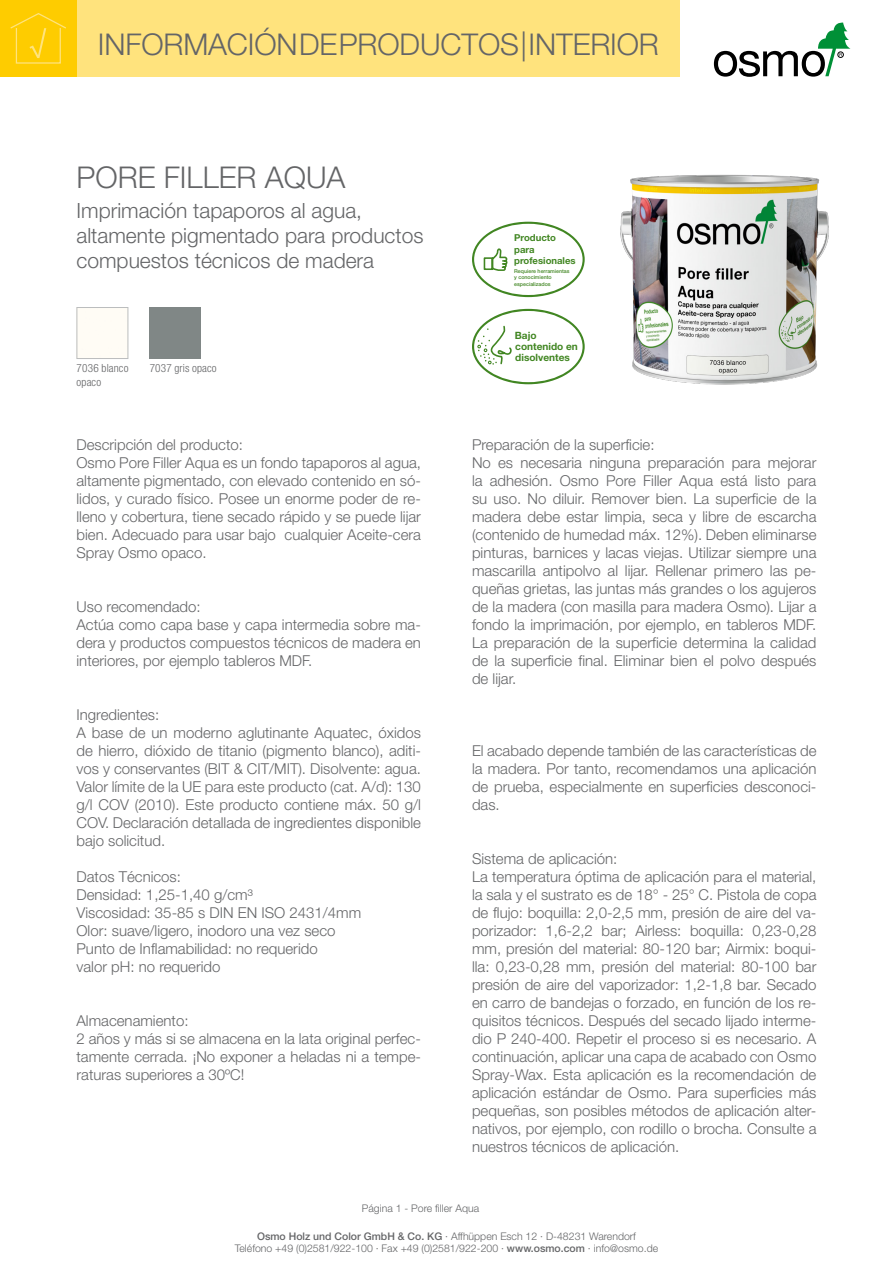
<style>
.page{position:relative;width:893px;height:1263px;background:#fff}
.page>*{position:absolute;margin:0;border:0;box-sizing:border-box;transform-origin:0 0}
.PI_Produkt_Head{font:300 30px "Helvetica Neue";letter-spacing:-.005em;color:#646567}
.PI_Produkt_Subhead{font:300 21px/25.2px "Helvetica Neue";color:#646567}
.Produkt_Backtext{font:300 15px/18px "Helvetica Neue";color:#646567;text-align:justify}
.PI_Farbmuster{font:300 condensed 11.25px/13.5px "Helvetica Neue";letter-spacing:.015em;color:#646567}
.t1{font:300 10.5px/12.6px "Helvetica Neue";color:#646567;text-align:center}
.t2{font:700 10.05px/11.1px "Helvetica Neue";color:#418622}
.t3{font:700 9.6px/11.4px "Helvetica Neue";color:#418622}
.t4{font:500 5.25px/6.3px "Helvetica Neue";color:#418622}
.s1{font-weight:500}
</style>
<div class="page">
<svg style="left:714px;top:23px;width:136px;height:54px"></svg>
<div style="left:77px;top:0;width:603px;height:77px;background:#ffe37d"></div>
<div style="left:0;top:0;width:77px;height:77px;background:#fecc00"></div>
<svg style="left:10px;top:13px;width:56px;height:51px"></svg>
<img style="left:620px;top:174px;width:209px;height:211px">
<div style="left:79px;top:311px;width:44px;height:46px;background:#fffcf5"></div>
<div style="left:77px;top:307px;width:51px;height:52px;border:1px solid #bbbdbe"></div>
<svg style="left:472px;top:222px;width:113px;height:75px"></svg>
<svg style="left:472px;top:309px;width:113px;height:75px"></svg>
<h1 class="PI_Produkt_Head" style="left:98px;top:26px;width:563px">INFORMACIÓN DE PRODUCTOS | INTERIOR</h1>
<p class="PI_Produkt_Head" style="left:77px;top:159px;width:270px">PORE FILLER AQUA</p>
<p class="PI_Produkt_Subhead" style="left:77px;top:197px;width:348px">Imprimación tapaporos al agua, altamente pigmentado para productos compuestos técnicos de madera</p>
<p class="PI_Farbmuster" style="left:77px;top:361px;width:53px">7036 blanco opaco</p>
<p class="PI_Farbmuster" style="left:150px;top:361px;width:68px">7037 gris opaco</p>
<p class="Produkt_Backtext" style="left:77px;top:435px;width:168px">Descripción del producto:</p>
<p class="Produkt_Backtext" style="left:77px;top:453px;width:346px">Osmo Pore Filler Aqua es un fondo tapaporos al agua, altamente pigmentado, con elevado contenido en só&shy;lidos, y curado físico. Posee un enorme poder de re&shy;lleno y cobertura, tiene secado rápido y se puede lijar bien. Adecuado para usar bajo cualquier Aceite-cera Spray Osmo opaco.</p>
<p class="Produkt_Backtext" style="left:77px;top:597px;width:126px">Uso recomendado:</p>
<p class="Produkt_Backtext" style="left:77px;top:615px;width:346px">Actúa como capa base y capa intermedia sobre ma&shy;dera y productos compuestos técnicos de madera en interiores, por ejemplo tableros MDF.</p>
<p class="Produkt_Backtext" style="left:77px;top:705px;width:84px">Ingredientes:</p>
<p class="Produkt_Backtext" style="left:77px;top:723px;width:346px">A base de un moderno aglutinante Aquatec, óxidos de hierro, dióxido de titanio (pigmento blanco), aditi&shy;vos y conservantes (BIT &amp; CIT/MIT). Disolvente: agua.<br>Valor límite de la UE para este producto (cat. A/d): 130 g/l COV (2010). Este producto contiene máx. 50 g/l COV. Declaración detallada de ingredientes disponible bajo solicitud.</p>
<p class="Produkt_Backtext" style="left:77px;top:867px;width:106px">Datos Técnicos:</p>
<p class="Produkt_Backtext" style="left:77px;top:885px;width:178px">Densidad: 1,25-1,40 g/cm³</p>
<p class="Produkt_Backtext" style="left:77px;top:903px;width:286px">Viscosidad: 35-85 s DIN EN ISO 2431/4mm</p>
<p class="Produkt_Backtext" style="left:77px;top:921px;width:261px">Olor: suave/ligero, inodoro una vez seco</p>
<p class="Produkt_Backtext" style="left:77px;top:939px;width:243px">Punto de Inflamabilidad: no requerido</p>
<p class="Produkt_Backtext" style="left:77px;top:957px;width:145px">valor pH: no requerido</p>
<p class="Produkt_Backtext" style="left:77px;top:1011px;width:113px">Almacenamiento:</p>
<p class="Produkt_Backtext" style="left:77px;top:1029px;width:346px">2 años y más si se almacena en la lata original perfec&shy;tamente cerrada. ¡No exponer a heladas ni a tempe&shy;raturas superiores a 30ºC!</p>
<p class="t3" style="left:514px;top:232px;width:63px">Producto para profesionales</p>
<p class="t4" style="left:514px;top:268px;width:57px">Requiere herramientas y conocimiento especializados</p>
<p class="t2" style="left:515px;top:330px;width:65px">Bajo contenido en disolventes</p>
<p class="Produkt_Backtext" style="left:472px;top:435px;width:184px">Preparación de la superficie:</p>
<p class="Produkt_Backtext" style="left:472px;top:453px;width:346px">No es necesaria ninguna preparación para mejorar la adhesión. Osmo Pore Filler Aqua está listo para su uso. No diluir. Remover bien. La superficie de la madera debe estar limpia, seca y libre de escarcha (contenido de humedad máx. 12%). Deben eliminarse pinturas, barnices y lacas viejas. Utilizar siempre una mascarilla antipolvo al lijar. Rellenar primero las pe&shy;queñas grietas, las juntas más grandes o los agujeros de la madera (con masilla para madera Osmo). Lijar a fondo la imprimación, por ejemplo, en tableros MDF.<br>La preparación de la superficie determina la calidad de la superficie final. Eliminar bien el polvo después de lijar.</p>
<p class="Produkt_Backtext" style="left:472px;top:741px;width:346px">El acabado depende también de las características de la madera. Por tanto, recomendamos una aplicación de prueba, especialmente en superficies desconoci&shy;das.</p>
<p class="Produkt_Backtext" style="left:472px;top:849px;width:147px">Sistema de aplicación:</p>
<p class="Produkt_Backtext" style="left:472px;top:867px;width:346px">La temperatura óptima de aplicación para el material, la sala y el sustrato es de 18° - 25° C. Pistola de copa de flujo: boquilla: 2,0-2,5 mm, presión de aire del va&shy;porizador: 1,6-2,2 bar; Airless: boquilla: 0,23-0,28 mm, presión del material: 80-120 bar; Airmix: boqui&shy;lla: 0,23-0,28 mm, presión del material: 80-100 bar presión de aire del vaporizador: 1,2-1,8 bar. Secado en carro de bandejas o forzado, en función de los re&shy;quisitos técnicos. Después del secado lijado interme&shy;dio P 240-400. Repetir el proceso si es necesario. A continuación, aplicar una capa de acabado con Osmo Spray-Wax. Esta aplicación es la recomendación de aplicación estándar de Osmo. Para superficies más pequeñas, son posibles métodos de aplicación alter&shy;nativos, por ejemplo, con rodillo o brocha. Consulte a nuestros técnicos de aplicación.</p>
<p class="t1" style="left:362px;top:1202px;width:119px">Página 1 - Pore filler Aqua</p>
<p class="t1" style="left:235px;top:1229px;width:425px"><span class="s1">Osmo Holz und Color GmbH &amp; Co. KG</span> · Affhüppen Esch 12 · D-48231 Warendorf<br>Teléfono +49 (0)2581/922-100 · Fax +49 (0)2581/922-200 · <span class="s1">www.osmo.com</span> · info@osmo.de</p>
</div>
